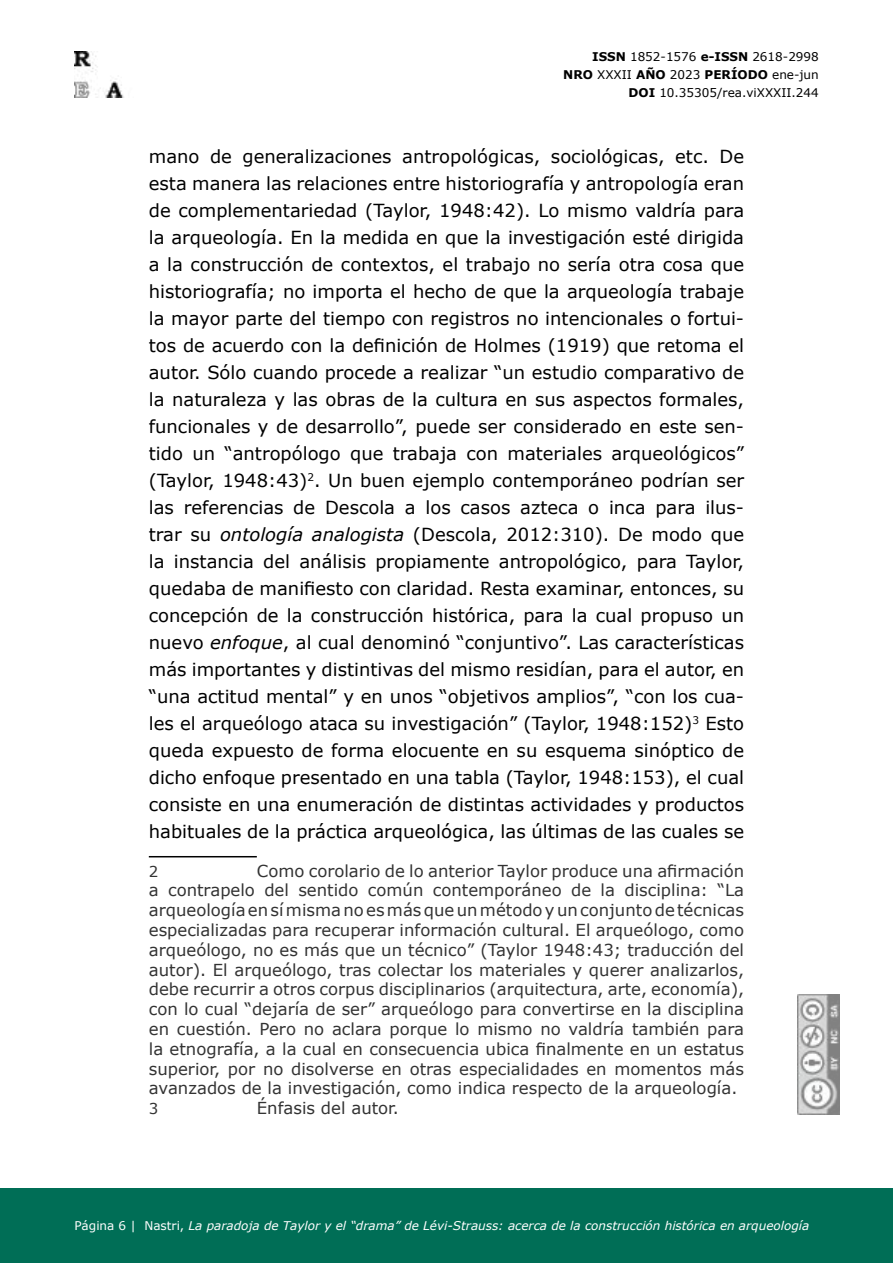
<style>
.page{position:relative;width:893px;height:1263px;background:#fff}
.page>*{position:absolute;margin:0;border:0;box-sizing:border-box;transform-origin:0 0}
.t1{font:18px/27px "Verdana";color:#000;text-align:justify}
.Notas_a_pie{font:16.5px/19.8px "Verdana";color:#333;text-align:justify}
.Notas_a_pie-2{font:15px "Verdana";color:#333}
.t2{font:italic 12px "Verdana";color:#fff}
.t3{font:12px/18px "Verdana";color:#000;text-align:right}
.s1{font-weight:700}
.s2{font-style:italic}
.s3{font-style:normal}
</style>
<div class="page">
<img style="left:798px;top:994px;width:42px;height:120px">
<div style="left:0;top:1188px;width:893px;height:75px;background:#006e56"></div>
<img style="left:74px;top:52px;width:50px;height:45px">
<hr style="left:149px;top:856px;width:108px;height:1px;background:#000">
<p class="t3" style="left:563px;top:47px;width:257px"><span class="s1">ISSN</span> 1852-1576 <span class="s1">e-ISSN</span> 2618-2998<br><span class="s1">NRO</span> XXXII <span class="s1">AÑO</span> 2023 <span class="s1">PERÍODO</span> ene-jun<br><span class="s1">DOI</span> 10.35305/rea.viXXXII.244</p>
<p class="t1" style="left:149px;top:142px;width:597px">mano de generalizaciones antropológicas, sociológicas, etc. De esta manera las relaciones entre historiografía y antropología eran de complementariedad (Taylor, 1948:42). Lo mismo valdría para la arqueología. En la medida en que la investigación esté dirigida a la construcción de contextos, el trabajo no sería otra cosa que historiografía; no importa el hecho de que la arqueología trabaje la mayor parte del tiempo con registros no intencionales o fortui&shy;tos de acuerdo con la definición de Holmes (1919) que retoma el autor. Sólo cuando procede a realizar “un estudio comparativo de la naturaleza y las obras de la cultura en sus aspectos formales, funcionales y de desarrollo”, puede ser considerado en este sen&shy;tido un “antropólogo que trabaja con materiales arqueológicos” (Taylor, 1948:43)<sup>2</sup>. Un buen ejemplo contemporáneo podrían ser las referencias de Descola a los casos azteca o inca para ilus&shy;trar su <span class="s2">ontología analogista</span> (Descola, 2012:310). De modo que la instancia del análisis propiamente antropológico, para Taylor, quedaba de manifiesto con claridad. Resta examinar, entonces, su concepción de la construcción histórica, para la cual propuso un nuevo <span class="s2">enfoque</span>, al cual denominó “conjuntivo”. Las características más importantes y distintivas del mismo residían, para el autor, en “una actitud mental” y en unos “objetivos amplios”, “con los cua&shy;les el arqueólogo ataca su investigación” (Taylor, 1948:152)<sup>3</sup> Esto queda expuesto de forma elocuente en su esquema sinóptico de dicho enfoque presentado en una tabla (Taylor, 1948:153), el cual consiste en una enumeración de distintas actividades y productos habituales de la práctica arqueológica, las últimas de las cuales se</p>
<p class="Notas_a_pie-2" style="left:149px;top:861px;width:11px">2</p>
<p class="Notas_a_pie" style="left:149px;top:860px;width:597px;text-indent:108px">Como corolario de lo anterior Taylor produce una afirmación a contrapelo del sentido común contemporáneo de la disciplina: “La arqueología en sí misma no es más que un método y un conjunto de técnicas especializadas para recuperar información cultural. El arqueólogo, como arqueólogo, no es más que un técnico” (Taylor 1948:43; traducción del autor). El arqueólogo, tras colectar los materiales y querer analizarlos, debe recurrir a otros corpus disciplinarios (arquitectura, arte, economía), con lo cual “dejaría de ser” arqueólogo para convertirse en la disciplina en cuestión. Pero no aclara porque lo mismo no valdría también para la etnografía, a la cual en consecuencia ubica finalmente en un estatus superior, por no disolverse en otras especialidades en momentos más avanzados de la investigación, como indica respecto de la arqueología.</p>
<p class="Notas_a_pie-2" style="left:149px;top:1098px;width:11px">3</p>
<p class="Notas_a_pie" style="left:257px;top:1098px;width:144px">Énfasis del autor.</p>
<p class="t2" style="left:74px;top:1217px;width:736px"><span class="s3">Página 6 | Nastri,</span> La paradoja de Taylor y el “drama” de Lévi-Strauss: acerca de la construcción histórica en arqueología</p>
</div>
